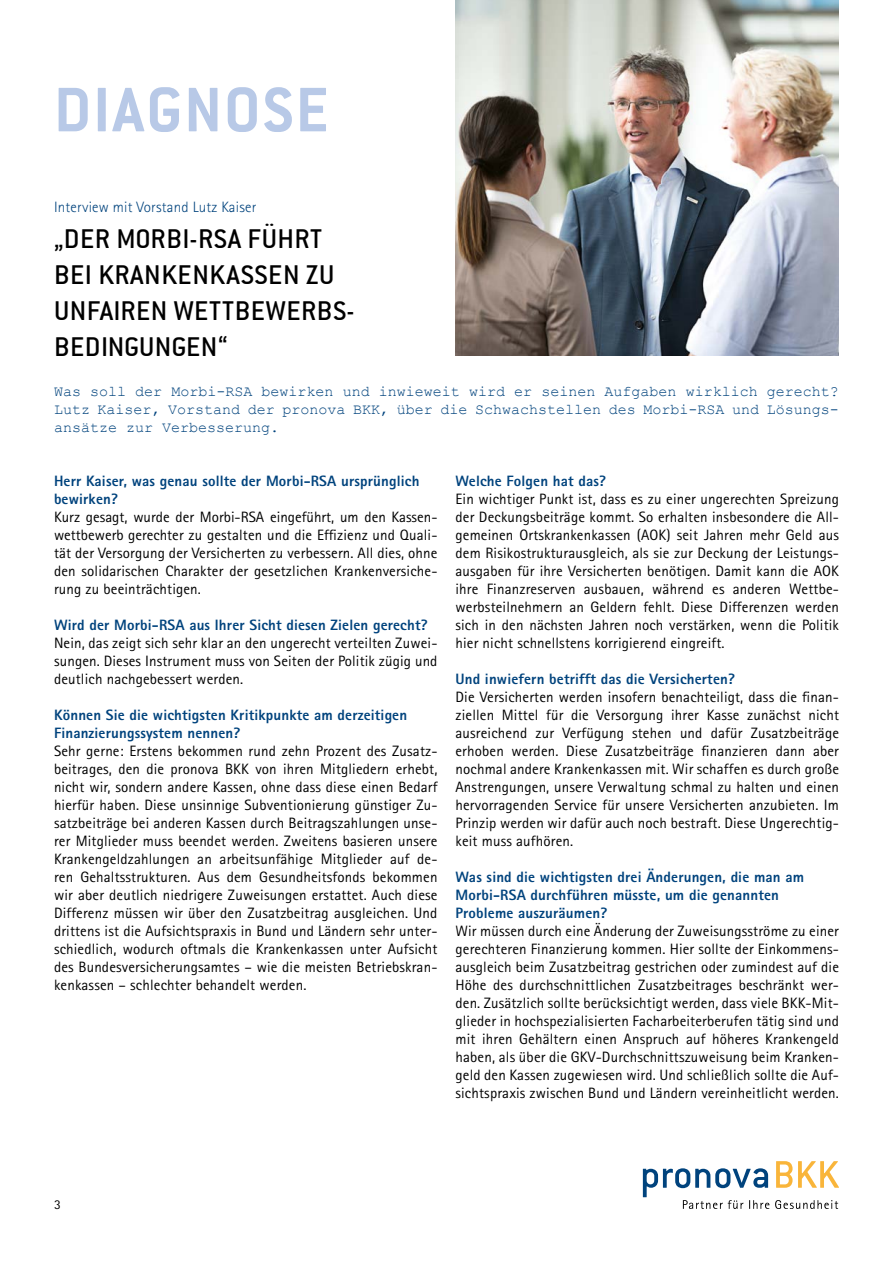
<style>
.page{position:relative;width:893px;height:1263px;background:#fff}
.page>*{position:absolute;margin:0;border:0;box-sizing:border-box;transform-origin:0 0}
.t1{font:700 69px "Conduit ITC";letter-spacing:.035em;color:#b8c9e7}
.t2{font:30px/36px "Conduit ITC";letter-spacing:.015em;color:#000}
.t3{font:15px/18px "Rotis Sans Serif";letter-spacing:.01em;color:#000;text-align:justify}
.t4{font:800 15px/18px "Rotis Sans Serif";letter-spacing:.01em;color:#00437d}
.t5{font:15px/18px "Courier New";color:#00437d;text-align:justify}
.t6{font:300 15px "Rotis Sans Serif";letter-spacing:.015em;color:#00437d}
.t7{font:13.5px "Rotis Sans Serif";color:#000}
</style>
<div class="page">
<svg style="left:643px;top:1161px;width:196px;height:48px"></svg>
<img style="left:455px;top:0;width:384px;height:355px">
<h1 class="t1" style="left:54px;top:69px;width:276px">DIAGNOSE</h1>
<p class="t6" style="left:54px;top:198px;width:204px">Interview mit Vorstand Lutz Kaiser</p>
<h2 class="t2" style="left:54px;top:221px;width:302px">„DER MORBI-RSA FÜHRT<br>BEI KRANKENKASSEN ZU<br>UNFAIREN WETTBEWERBS-<br>BEDINGUNGEN“</h2>
<p class="t5" style="left:54px;top:382px;width:786px">Was soll der Morbi-RSA bewirken und inwieweit wird er seinen Aufgaben wirklich gerecht?<br>Lutz Kaiser, Vorstand der pronova BKK, über die Schwachstellen des Morbi-RSA und Lösungs&shy;ansätze zur Verbesserung.</p>
<p class="t4" style="left:54px;top:472px;width:367px">Herr Kaiser, was genau sollte der Morbi-RSA ursprünglich bewirken?</p>
<p class="t3" style="left:54px;top:508px;width:385px">Kurz gesagt, wurde der Morbi-RSA eingeführt, um den Kassen&shy;wettbewerb gerechter zu gestalten und die Effizienz und Quali&shy;tät der Versorgung der Versicherten zu verbessern. All dies, ohne den solidarischen Charakter der gesetzlichen Krankenversiche&shy;rung zu beeinträchtigen.</p>
<p class="t4" style="left:54px;top:616px;width:375px">Wird der Morbi-RSA aus Ihrer Sicht diesen Zielen gerecht?</p>
<p class="t3" style="left:54px;top:634px;width:385px">Nein, das zeigt sich sehr klar an den ungerecht verteilten Zuwei&shy;sungen. Dieses Instrument muss von Seiten der Politik zügig und deutlich nachgebessert werden.</p>
<p class="t4" style="left:54px;top:706px;width:355px">Können Sie die wichtigsten Kritikpunkte am derzeitigen<br>Finanzierungssystem nennen?</p>
<p class="t3" style="left:54px;top:742px;width:385px">Sehr gerne: Erstens bekommen rund zehn Prozent des Zusatz&shy;beitrages, den die pronova BKK von ihren Mitgliedern erhebt, nicht wir, sondern andere Kassen, ohne dass diese einen Bedarf hierfür haben. Diese unsinnige Subventionierung günstiger Zu&shy;satzbeiträge bei anderen Kassen durch Beitragszahlungen unse&shy;rer Mitglieder muss beendet werden. Zweitens basieren unsere Krankengeldzahlungen an arbeitsunfähige Mitglieder auf de&shy;ren Gehaltsstrukturen. Aus dem Gesundheitsfonds bekommen wir aber deutlich niedrigere Zuweisungen erstattet. Auch diese Differenz müssen wir über den Zusatzbeitrag ausgleichen. Und drittens ist die Aufsichtspraxis in Bund und Ländern sehr unter&shy;schiedlich, wodurch oftmals die Krankenkassen unter Aufsicht des Bundesversicherungsamtes – wie die meisten Betriebskran&shy;kenkassen – schlechter behandelt werden.</p>
<p class="t4" style="left:455px;top:472px;width:152px">Welche Folgen hat das?</p>
<p class="t3" style="left:455px;top:490px;width:385px">Ein wichtiger Punkt ist, dass es zu einer ungerechten Spreizung der Deckungsbeiträge kommt. So erhalten insbesondere die All&shy;gemeinen Ortskrankenkassen (AOK) seit Jahren mehr Geld aus dem Risikostrukturausgleich, als sie zur Deckung der Leistungs&shy;ausgaben für ihre Versicherten benötigen. Damit kann die AOK ihre Finanzreserven ausbauen, während es anderen Wettbe&shy;werbsteilnehmern an Geldern fehlt. Diese Differenzen werden sich in den nächsten Jahren noch verstärken, wenn die Politik hier nicht schnellstens korrigierend eingreift.</p>
<p class="t4" style="left:455px;top:670px;width:281px">Und inwiefern betrifft das die Versicherten?</p>
<p class="t3" style="left:455px;top:688px;width:385px">Die Versicherten werden insofern benachteiligt, dass die finan&shy;ziellen Mittel für die Versorgung ihrer Kasse zunächst nicht ausreichend zur Verfügung stehen und dafür Zusatzbeiträge erhoben werden. Diese Zusatzbeiträge finanzieren dann aber nochmal andere Krankenkassen mit. Wir schaffen es durch große Anstrengungen, unsere Verwaltung schmal zu halten und einen hervorragenden Service für unsere Versicherten anzubieten. Im Prinzip werden wir dafür auch noch bestraft. Diese Ungerechtig&shy;keit muss aufhören.</p>
<p class="t4" style="left:455px;top:868px;width:350px">Was sind die wichtigsten drei Änderungen, die man am<br>Morbi-RSA durchführen müsste, um die genannten<br>Probleme auszuräumen?</p>
<p class="t3" style="left:455px;top:922px;width:385px">Wir müssen durch eine Änderung der Zuweisungsströme zu einer gerechteren Finanzierung kommen. Hier sollte der Einkommens&shy;ausgleich beim Zusatzbeitrag gestrichen oder zumindest auf die Höhe des durchschnittlichen Zusatzbeitrages beschränkt wer&shy;den. Zusätzlich sollte berücksichtigt werden, dass viele BKK-Mit&shy;glieder in hochspezialisierten Facharbeiterberufen tätig sind und mit ihren Gehältern einen Anspruch auf höheres Krankengeld haben, als über die GKV-Durchschnittszuweisung beim Kranken&shy;geld den Kassen zugewiesen wird. Und schließlich sollte die Auf&shy;sichtspraxis zwischen Bund und Ländern vereinheitlicht werden.</p>
<p class="t7" style="left:54px;top:1196px;width:8px">3</p>
</div>
